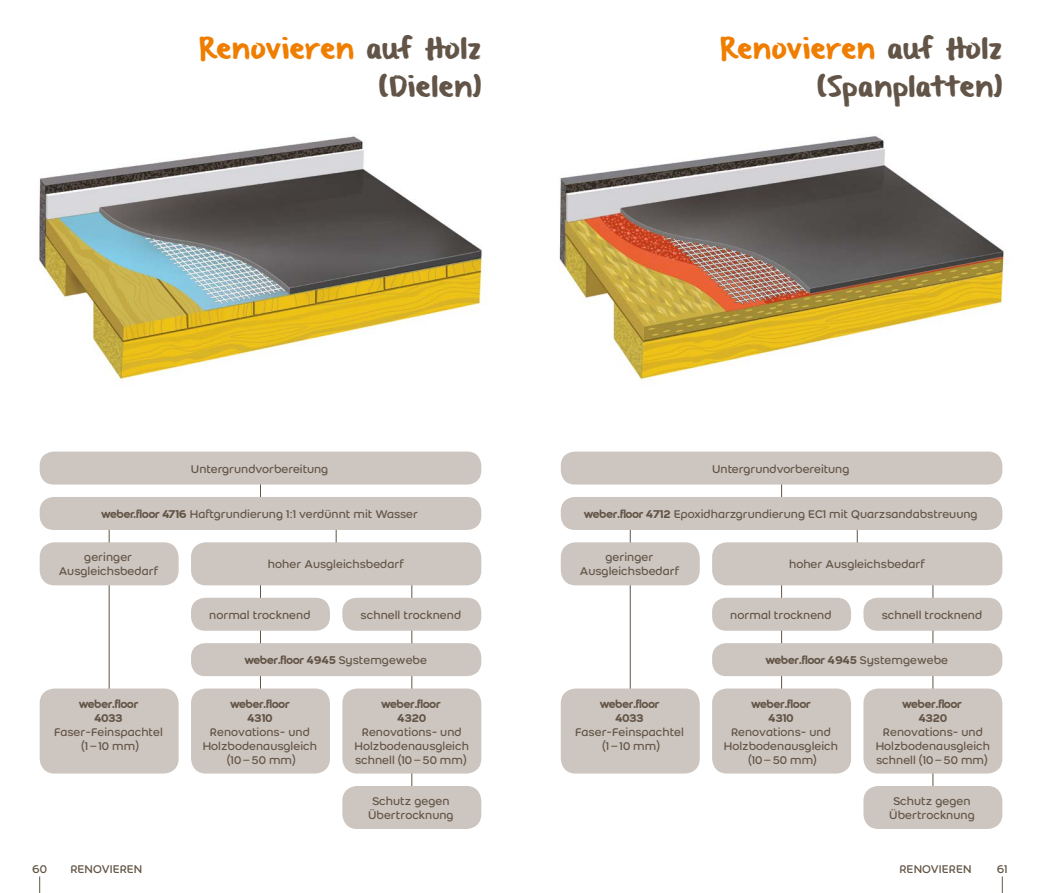
<style>
.page{position:relative;width:1042px;height:893px;background:#fff}
.page>*{position:absolute;margin:0;border:0;box-sizing:border-box;transform-origin:0 0}
.t1{font:23.62px/38.5px "Weber Brush";letter-spacing:.025em;color:#625446;text-align:right}
.t2{font:12.25px/14px "Weber";color:#625446;text-align:center}
.t3{font:12.25px/14px "Weber Name";color:#625446;text-align:center}
.s1{color:#ef7d00}
.s2{font-family:"Weber Name"}
.s3{font-family:"Weber"}
</style>
<div class="page">
<svg style="left:39px;top:876px;width:1px;height:17px"></svg>
<svg style="left:1002px;top:876px;width:1px;height:17px"></svg>
<img style="left:39px;top:136px;width:448px;height:245px">
<img style="left:559px;top:136px;width:445px;height:244px">
<hr style="left:260px;top:475px;width:1px;height:39px;background:#625446">
<hr style="left:781px;top:475px;width:1px;height:39px;background:#625446">
<hr style="left:109px;top:517px;width:1px;height:205px;background:#625446">
<hr style="left:630px;top:517px;width:1px;height:205px;background:#625446">
<hr style="left:336px;top:517px;width:1px;height:47px;background:#625446">
<hr style="left:857px;top:517px;width:1px;height:47px;background:#625446">
<hr style="left:260px;top:570px;width:1px;height:124px;background:#625446">
<hr style="left:781px;top:570px;width:1px;height:124px;background:#625446">
<hr style="left:411px;top:570px;width:1px;height:226px;background:#625446">
<hr style="left:932px;top:570px;width:1px;height:226px;background:#625446">
<div style="left:40px;top:497px;width:441px;height:33px;background:#cdc5bf;border-radius:14px"></div>
<div style="left:561px;top:497px;width:441px;height:33px;background:#cdc5bf;border-radius:14px"></div>
<div style="left:40px;top:452px;width:441px;height:33px;background:#cdc5bf;border-radius:14px"></div>
<div style="left:561px;top:452px;width:441px;height:33px;background:#cdc5bf;border-radius:14px"></div>
<div style="left:191px;top:542px;width:290px;height:43px;background:#cdc5bf;border-radius:15px"></div>
<div style="left:40px;top:542px;width:139px;height:43px;background:#cdc5bf;border-radius:15px"></div>
<div style="left:712px;top:542px;width:290px;height:43px;background:#cdc5bf;border-radius:15px"></div>
<div style="left:561px;top:542px;width:139px;height:43px;background:#cdc5bf;border-radius:15px"></div>
<div style="left:40px;top:688px;width:139px;height:85px;background:#cdc5bf;border-radius:15px"></div>
<div style="left:191px;top:688px;width:139px;height:85px;background:#cdc5bf;border-radius:15px"></div>
<div style="left:342px;top:688px;width:139px;height:85px;background:#cdc5bf;border-radius:15px"></div>
<div style="left:561px;top:688px;width:139px;height:85px;background:#cdc5bf;border-radius:15px"></div>
<div style="left:712px;top:688px;width:139px;height:85px;background:#cdc5bf;border-radius:15px"></div>
<div style="left:863px;top:688px;width:139px;height:85px;background:#cdc5bf;border-radius:15px"></div>
<div style="left:191px;top:598px;width:139px;height:33px;background:#cdc5bf;border-radius:14px"></div>
<div style="left:342px;top:598px;width:139px;height:33px;background:#cdc5bf;border-radius:14px"></div>
<div style="left:712px;top:598px;width:139px;height:33px;background:#cdc5bf;border-radius:14px"></div>
<div style="left:863px;top:598px;width:139px;height:33px;background:#cdc5bf;border-radius:14px"></div>
<div style="left:191px;top:643px;width:290px;height:33px;background:#cdc5bf;border-radius:14px"></div>
<div style="left:712px;top:643px;width:290px;height:33px;background:#cdc5bf;border-radius:14px"></div>
<div style="left:342px;top:786px;width:139px;height:43px;background:#cdc5bf;border-radius:15px"></div>
<div style="left:863px;top:786px;width:139px;height:43px;background:#cdc5bf;border-radius:15px"></div>
<h1 class="t1" style="left:199px;top:31px;width:283px"><span class="s1">Renovieren</span> auf Holz (Dielen)</h1>
<h1 class="t1" style="left:720px;top:31px;width:283px"><span class="s1">Renovieren</span> auf Holz (Spanplatten)</h1>
<p class="t2" style="left:191px;top:461px;width:139px">Untergrundvorbereitung</p>
<p class="t2" style="left:712px;top:461px;width:139px">Untergrundvorbereitung</p>
<p class="t2" style="left:101px;top:507px;width:318px"><span class="s2">WEBER.FLOOR 4716</span> Haftgrundierung 1:1 verdünnt mit Wasser</p>
<p class="t2" style="left:584px;top:507px;width:395px"><span class="s2">WEBER.FLOOR 4712</span> Epoxidharzgrundierung EC1 mit Quarzsandabstreuung</p>
<p class="t2" style="left:59px;top:550px;width:101px">geringer<br>Ausgleichsbedarf</p>
<p class="t2" style="left:789px;top:557px;width:137px">hoher Ausgleichsbedarf</p>
<p class="t2" style="left:580px;top:550px;width:101px">geringer<br>Ausgleichsbedarf</p>
<p class="t2" style="left:268px;top:557px;width:137px">hoher Ausgleichsbedarf</p>
<p class="t3" style="left:79px;top:696px;width:61px">WEBER.FLOOR<br>4033</p>
<p class="t2" style="left:54px;top:724px;width:110px">Faser-Feinspachtel (1–10 mm)</p>
<p class="t2" style="left:209px;top:608px;width:103px">normal trocknend</p>
<p class="t2" style="left:361px;top:608px;width:102px">schnell trocknend</p>
<p class="t2" style="left:730px;top:608px;width:103px">normal trocknend</p>
<p class="t2" style="left:882px;top:608px;width:102px">schnell trocknend</p>
<p class="t3" style="left:244px;top:653px;width:184px">WEBER.FLOOR 4945 <span class="s3">Systemgewebe</span></p>
<p class="t3" style="left:765px;top:653px;width:184px">WEBER.FLOOR 4945 <span class="s3">Systemgewebe</span></p>
<p class="t3" style="left:230px;top:696px;width:61px">WEBER.FLOOR<br>4310</p>
<p class="t2" style="left:203px;top:724px;width:116px">Renovations- und<br>Holzbodenausgleich (10–50 mm)</p>
<p class="t3" style="left:381px;top:696px;width:61px">WEBER.FLOOR<br>4320</p>
<p class="t2" style="left:355px;top:724px;width:116px">Renovations- und<br>Holzbodenausgleich schnell (10–50 mm)</p>
<p class="t3" style="left:600px;top:696px;width:61px">WEBER.FLOOR<br>4033</p>
<p class="t2" style="left:575px;top:724px;width:110px">Faser-Feinspachtel (1–10 mm)</p>
<p class="t3" style="left:751px;top:696px;width:61px">WEBER.FLOOR<br>4310</p>
<p class="t2" style="left:724px;top:724px;width:116px">Renovations- und<br>Holzbodenausgleich (10–50 mm)</p>
<p class="t3" style="left:902px;top:696px;width:61px">WEBER.FLOOR<br>4320</p>
<p class="t2" style="left:875px;top:724px;width:116px">Renovations- und<br>Holzbodenausgleich schnell (10–50 mm)</p>
<p class="t2" style="left:368px;top:794px;width:87px">Schutz gegen<br>Übertrocknung</p>
<p class="t2" style="left:889px;top:794px;width:87px">Schutz gegen<br>Übertrocknung</p>
<p class="t2" style="left:32px;top:862px;width:16px">60</p>
<p class="t2" style="left:70px;top:862px;width:73px">RENOVIEREN</p>
<p class="t2" style="left:899px;top:862px;width:73px">RENOVIEREN</p>
<p class="t2" style="left:997px;top:862px;width:12px">61</p>
</div>
